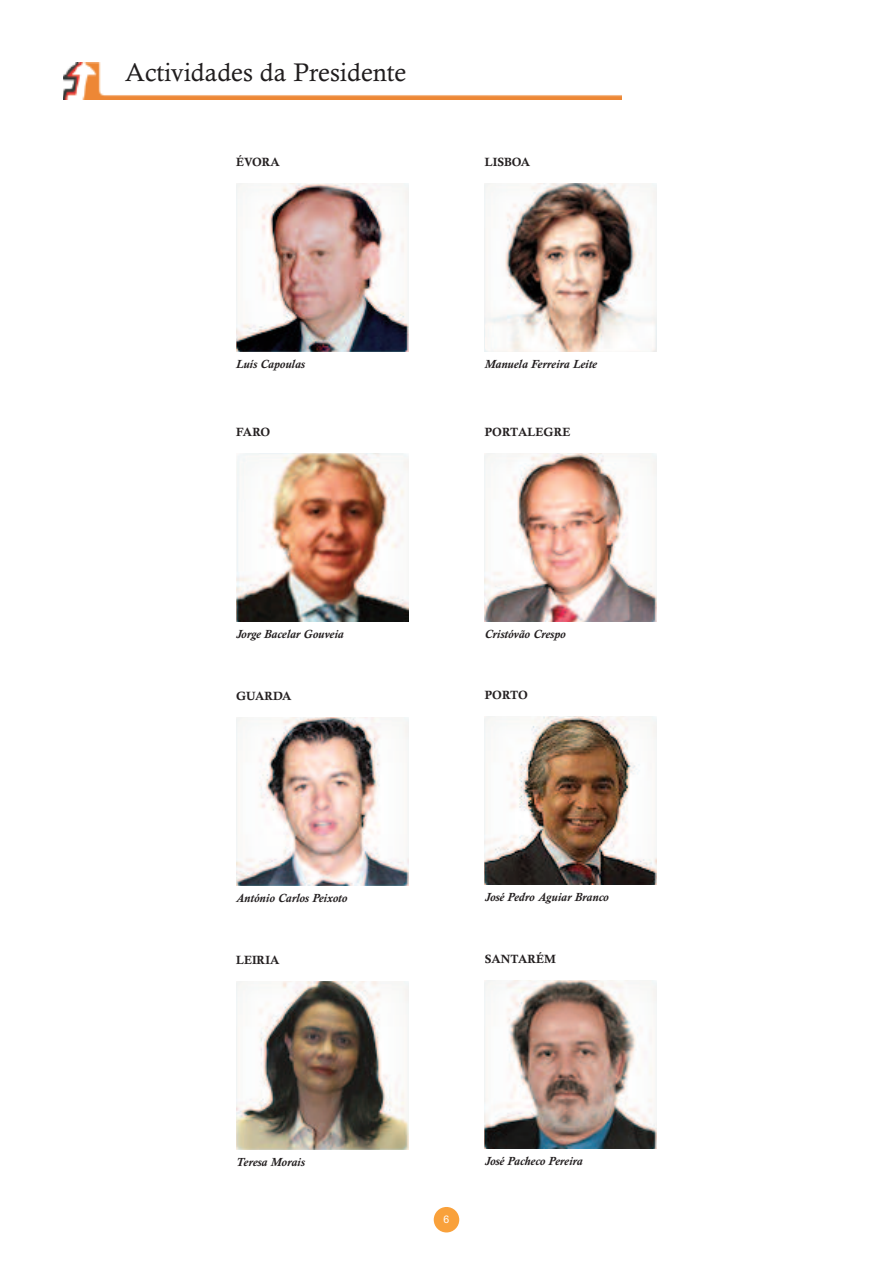
<style>
.page{position:relative;width:893px;height:1263px;background:#fff}
.page>*{position:absolute;margin:0;border:0;box-sizing:border-box;transform-origin:0 0}
.t1{font:25.65px "Calisto";color:#201d1e}
.t2{font:italic 700 12px "Calisto";color:#231f20}
.t3{font:12px "Calis MT Bol";color:#231f20}
.t4{font:10.5px "Arial";color:#fff}
</style>
<div class="page">
<div style="left:434px;top:1207px;width:25px;height:25px;background:#f9a13b;border-radius:50%"></div>
<img style="left:63px;top:63px;width:559px;height:36px">
<img style="left:236px;top:717px;width:172px;height:168px">
<img style="left:236px;top:981px;width:172px;height:169px">
<img style="left:485px;top:183px;width:172px;height:168px">
<img style="left:485px;top:453px;width:172px;height:168px">
<img style="left:485px;top:716px;width:172px;height:168px">
<img style="left:485px;top:980px;width:172px;height:168px">
<img style="left:236px;top:183px;width:172px;height:168px">
<img style="left:236px;top:453px;width:172px;height:168px">
<h1 class="t1" style="left:125px;top:57px;width:283px">Actividades da Presidente</h1>
<p class="t3" style="left:236px;top:155px;width:45px">ÉVORA</p>
<p class="t3" style="left:485px;top:155px;width:47px">LISBOA</p>
<p class="t2" style="left:236px;top:357px;width:71px">Luís Capoulas</p>
<p class="t2" style="left:485px;top:357px;width:114px">Manuela Ferreira Leite</p>
<p class="t3" style="left:236px;top:424px;width:36px">FARO</p>
<p class="t3" style="left:485px;top:424px;width:87px">PORTALEGRE</p>
<p class="t2" style="left:236px;top:626px;width:109px">Jorge Bacelar Gouveia</p>
<p class="t2" style="left:485px;top:626px;width:82px">Cristóvão Crespo</p>
<p class="t3" style="left:236px;top:689px;width:57px">GUARDA</p>
<p class="t3" style="left:485px;top:687px;width:45px">PORTO</p>
<p class="t2" style="left:236px;top:891px;width:113px">António Carlos Peixoto</p>
<p class="t2" style="left:485px;top:889px;width:125px">José Pedro Aguiar Branco</p>
<p class="t3" style="left:236px;top:953px;width:45px">LEIRIA</p>
<p class="t3" style="left:485px;top:952px;width:73px">SANTARÉM</p>
<p class="t2" style="left:236px;top:1155px;width:70px">Teresa Morais</p>
<p class="t2" style="left:485px;top:1154px;width:100px">José Pacheco Pereira</p>
<p class="t4" style="left:444px;top:1216px;width:7px">6</p>
</div>
